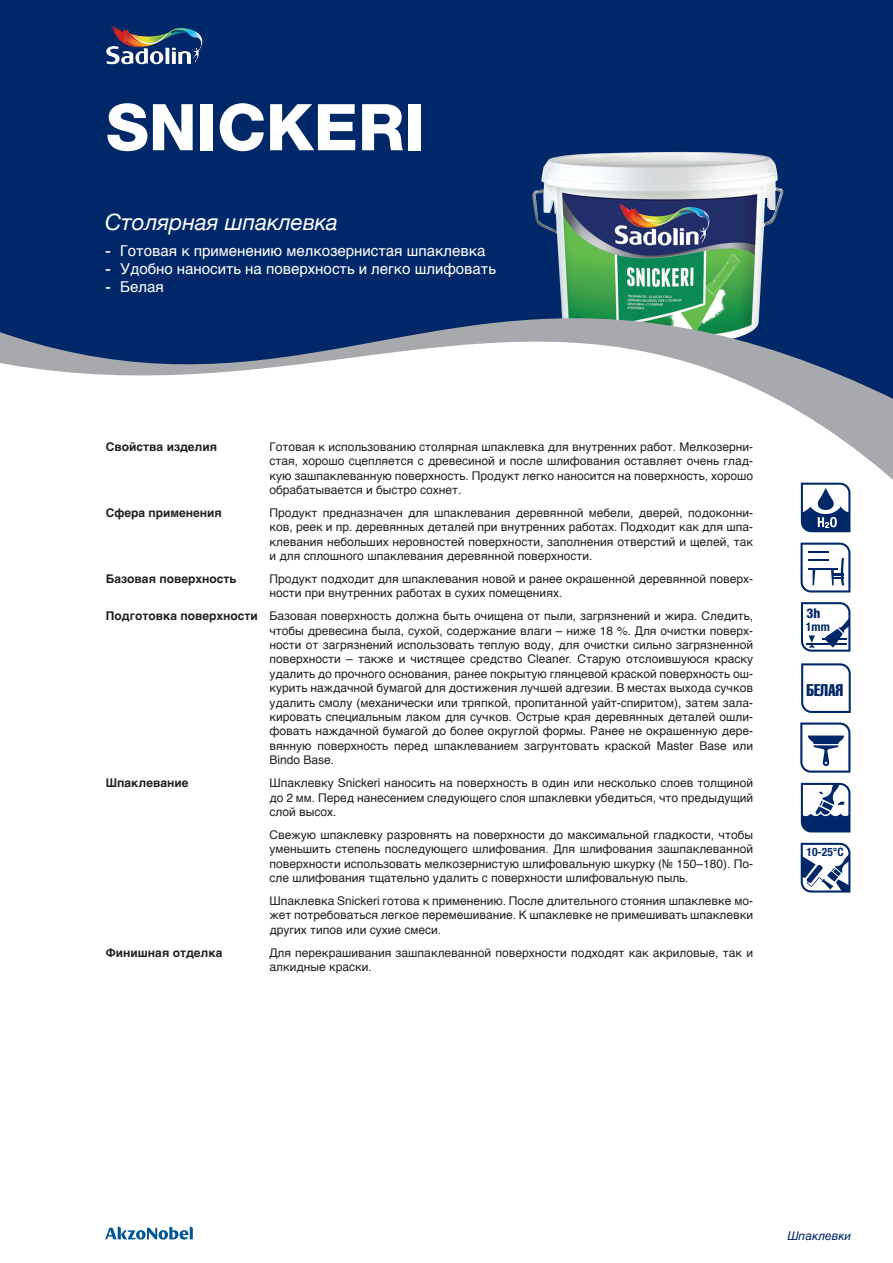
<style>
.page{position:relative;width:893px;height:1263px;background:#fff}
.page>*{position:absolute;margin:0;border:0;box-sizing:border-box;transform-origin:0 0}
.t1{font:800 64.5px "Helvetica Neue LT Pro";color:#fff}
.t2{font:italic 22.5px "Helvetica Neue";color:#fff}
.t3{font:16.5px "AG Letterica Compressed";color:#002868}
.t4{font:15px "Helvetica";color:#fff}
.t5{font:800 condensed 13.35px "Helvetica Neue LT Pro";color:#002868}
.t6{font:12px/14.4px "Helvetica";color:#231f20;text-align:justify}
.t7{font:700 12px "Helvetica";color:#231f20}
.t8{font:italic 12px "Helvetica";color:#002868}
.t9{font:700 condensed 12px "Helvetica Neue LT Pro";color:#002868}
.t10{font:700 condensed 11.55px "Helvetica Neue LT Pro";color:#002868}
.s1{font-family:"Helvetica Neue LT Pro";font-weight:500}
.s2{font-weight:700}
</style>
<div class="page">
<svg style="left:105px;top:1227px;width:88px;height:12px"></svg>
<svg style="left:0;top:0;width:893px;height:504px;fill:#002868"></svg>
<svg style="left:801px;top:783px;width:49px;height:49px"></svg>
<svg style="left:801px;top:483px;width:49px;height:49px"></svg>
<svg style="left:801px;top:843px;width:49px;height:49px"></svg>
<svg style="left:800px;top:722px;width:50px;height:51px"></svg>
<svg style="left:801px;top:602px;width:49px;height:50px"></svg>
<svg style="left:801px;top:543px;width:49px;height:49px"></svg>
<svg style="left:801px;top:663px;width:50px;height:50px"></svg>
<img style="left:106px;top:26px;width:98px;height:38px">
<h1 class="t1" style="left:106px;top:89px;width:320px">SNICKERI</h1>
<h2 class="t2" style="left:105px;top:203px;width:234px">Столярная шпаклевка</h2>
<p class="t4" style="left:105px;top:240px;width:382px"><span class="s1">-</span> Готовая к применению мелкозернистая шпаклевка</p>
<p class="t4" style="left:105px;top:258px;width:392px"><span class="s1">-</span> Удобно наносить на поверхность и легко шлифовать</p>
<p class="t4" style="left:105px;top:276px;width:60px"><span class="s1">-</span> Белая</p>
<p class="t7" style="left:106px;top:437px;width:113px">Свойства изделия</p>
<p class="t6" style="left:269px;top:440px;width:485px">Готовая к использованию столярная шпаклевка для внутренних работ. Мелкозерни&shy;стая, хорошо сцепляется с древесиной и после шлифования оставляет очень глад&shy;кую зашпаклеванную поверхность. Продукт легко наносится на поверхность, хорошо обрабатывается и быстро сохнет.</p>
<p class="t7" style="left:106px;top:503px;width:117px">Сфера применения</p>
<p class="t6" style="left:269px;top:506px;width:485px">Продукт предназначен для шпаклевания деревянной мебели, дверей, подоконни&shy;ков, реек и пр. деревянных деталей при внутренних работах. Подходит как для шпа&shy;клевания небольших неровностей поверхности, заполнения отверстий и щелей, так и для сплошного шпаклевания деревянной поверхности.</p>
<p class="t7" style="left:106px;top:569px;width:132px">Базовая поверхность</p>
<p class="t6" style="left:269px;top:572px;width:485px">Продукт подходит для шпаклевания новой и ранее окрашенной деревянной поверх&shy;ности при внутренних работах в сухих помещениях.</p>
<p class="t6" style="left:269px;top:609px;width:485px;text-indent:-163px"><span class="s2">Подготовка поверхности</span> Базовая поверхность должна быть очищена от пыли, загрязнений и жира. Следить, чтобы древесина была, сухой, содержание влаги – ниже 18 %. Для очистки поверх&shy;ности от загрязнений использовать теплую воду, для очистки сильно загрязненной поверхности – также и чистящее средство Cleaner. Старую отслоившуюся краску удалить до прочного основания, ранее покрытую глянцевой краской поверхность ош&shy;курить наждачной бумагой для достижения лучшей адгезии. В местах выхода сучков удалить смолу (механически или тряпкой, пропитанной уайт-спиритом), затем зала&shy;кировать специальным лаком для сучков. Острые края деревянных деталей ошли&shy;фовать наждачной бумагой до более округлой формы. Ранее не окрашенную дере&shy;вянную поверхность перед шпаклеванием загрунтовать краской Master Base или Bindo Base.</p>
<p class="t7" style="left:106px;top:773px;width:84px">Шпаклевание</p>
<p class="t6" style="left:269px;top:776px;width:485px">Шпаклевку Snickeri наносить на поверхность в один или несколько слоев толщиной до 2 мм. Перед нанесением следующего слоя шпаклевки убедиться, что предыдущий слой высох.</p>
<p class="t6" style="left:269px;top:828px;width:485px">Свежую шпаклевку разровнять на поверхности до максимальной гладкости, чтобы уменьшить степень последующего шлифования. Для шлифования зашпаклеванной поверхности использовать мелкозернистую шлифовальную шкурку (№ 150–180). По&shy;сле шлифования тщательно удалить с поверхности шлифовальную пыль.</p>
<p class="t6" style="left:269px;top:894px;width:485px">Шпаклевка Snickeri готова к применению. После длительного стояния шпаклевке мо&shy;жет потребоваться легкое перемешивание. К шпаклевке не примешивать шпаклевки других типов или сухие смеси.</p>
<p class="t7" style="left:106px;top:943px;width:118px">Финишная отделка</p>
<p class="t6" style="left:269px;top:946px;width:485px">Для перекрашивания зашпаклеванной поверхности подходят как акриловые, так и алкидные краски.</p>
<p class="t5" style="left:806px;top:605px;width:15px">3h</p>
<p class="t9" style="left:806px;top:619px;width:25px">1mm</p>
<h3 class="t3" style="left:806px;top:681px;width:38px">БЕЛАЯ</h3>
<p class="t10" style="left:806px;top:845px;width:39px">10-25°C</p>
<p class="t8" style="left:787px;top:1226px;width:65px">Шпаклевки</p>
</div>
